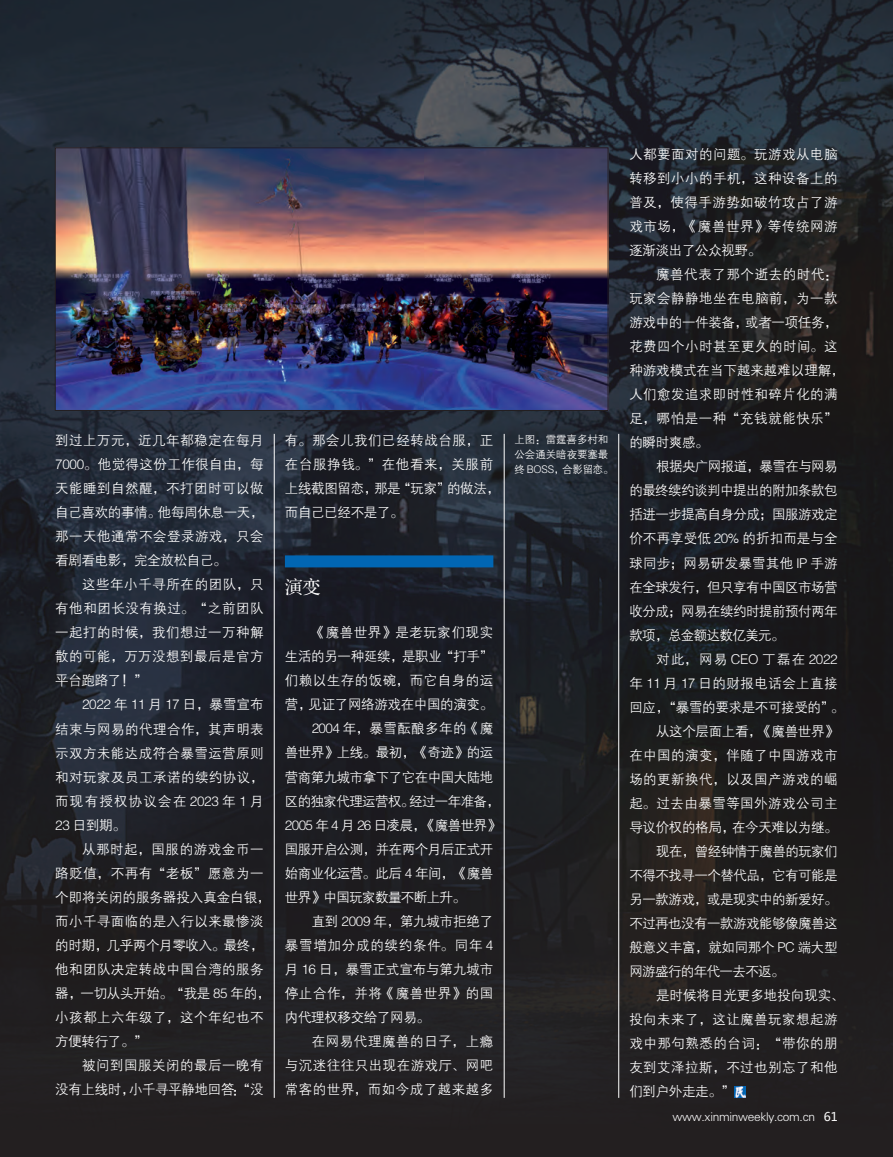
<style>
.page{position:relative;width:893px;height:1157px;background:#fff}
.page>*{position:absolute;margin:0;border:0;box-sizing:border-box;transform-origin:0 0}
.t1{font:18px "FZS3 K GBK1 0";color:#fff}
.t2{font:13.5px "FZZDXJW GB1 0";letter-spacing:.02em;color:#fff}
.t3{font:13.5px "FZZDXJW GB1 0";letter-spacing:-.025em;color:#fff}
.t4{font:13.5px "FZZDXJW GB1 0";letter-spacing:.045em;color:#fff}
.t5{font:13.5px "FZZDXJW GB1 0";letter-spacing:-.035em;color:#fff}
.t6{font:13.5px/24px "FZZDXJW GB1 0";letter-spacing:.04em;color:#fff}
.t7{font:13.5px "FZZDXJW GB1 0";letter-spacing:-.04em;color:#fff}
.t8{font:13.5px "FZZDXJW GB1 0";letter-spacing:-.045em;color:#fff}
.t9{font:13.5px "FZZDXJW GB1 0";letter-spacing:-.005em;color:#fff}
.t10{font:13.5px "FZZDXJW GB1 0";letter-spacing:-.02em;color:#fff}
.t11{font:13.5px "FZZDXJW GB1 0";letter-spacing:.09em;color:#fff}
.t12{font:13.5px "FZZDXJW GB1 0";letter-spacing:-.01em;color:#fff}
.t13{font:13.5px "FZZDXJW GB1 0";letter-spacing:-.015em;color:#fff}
.t14{font:13.5px "FZZDXJW GB1 0";letter-spacing:.055em;color:#fff}
.t15{font:13.5px "FZZDXJW GB1 0";color:#fff}
.t16{font:12px "FZXH1 JW GB1 0";letter-spacing:-.025em;color:#fff}
.t17{font:10.5px/15px "FZZDXJW GB1 0";letter-spacing:-.005em;color:#fff}
.s1{font-family:"Microsoft Ya Hei"}
</style>
<div class="page">
<img style="left:0;top:0;width:893px;height:1157px">
<hr style="left:274px;top:434px;width:1px;height:663px;background:#fff">
<hr style="left:504px;top:434px;width:1px;height:663px;background:#fff">
<hr style="left:618px;top:434px;width:1px;height:663px;background:#fff">
<svg style="left:735px;top:1086px;width:11px;height:11px"></svg>
<div style="left:285px;top:555px;width:208px;height:12px;background:#0166b3"></div>
<img style="left:57px;top:149px;width:549px;height:260px">
<div style="left:55px;top:147px;width:553px;height:264px;border:1px solid #231f20"></div>
<p class="t2" style="left:55px;top:433px;width:210px">到过上万元，近几年都稳定在每月</p>
<p class="t2" style="left:55px;top:457px;width:210px">7000。他觉得这份工作很自由，每</p>
<p class="t2" style="left:55px;top:481px;width:210px">天能睡到自然醒，不打团时可以做</p>
<p class="t3" style="left:55px;top:505px;width:210px">自己喜欢的事情。他每周休息一天，</p>
<p class="t2" style="left:55px;top:529px;width:210px">那一天他通常不会登录游戏，只会</p>
<p class="t3" style="left:55px;top:553px;width:173px">看剧看电影，完全放松自己。</p>
<p class="t4" style="left:82px;top:577px;width:183px">这些年小千寻所在的团队，只</p>
<p class="t6" style="left:55px;top:597px;width:210px">有他和团长没有换过。“之前团队</p>
<p class="t2" style="left:55px;top:625px;width:210px">一起打的时候，我们想过一万种解</p>
<p class="t2" style="left:55px;top:649px;width:210px">散的可能，万万没想到最后是官方</p>
<p class="t2" style="left:55px;top:673px;width:94px">平台跑路了！”</p>
<p class="t3" style="left:82px;top:697px;width:183px">2022 年 11 月 17 日，暴雪宣布</p>
<p class="t2" style="left:55px;top:721px;width:210px">结束与网易的代理合作，其声明表</p>
<p class="t2" style="left:55px;top:745px;width:210px">示双方未能达成符合暴雪运营原则</p>
<p class="t2" style="left:55px;top:769px;width:210px">和对玩家及员工承诺的续约协议，</p>
<p class="t11" style="left:55px;top:793px;width:210px">而现有授权协议会在 2023 年 1 月</p>
<p class="t2" style="left:55px;top:817px;width:72px">23 日到期。</p>
<p class="t4" style="left:82px;top:841px;width:183px">从那时起，国服的游戏金币一</p>
<p class="t4" style="left:55px;top:865px;width:210px">路贬值，不再有“老板”愿意为一</p>
<p class="t9" style="left:55px;top:889px;width:217px">个即将关闭的服务器投入真金白银，</p>
<p class="t2" style="left:55px;top:913px;width:210px">而小千寻面临的是入行以来最惨淡</p>
<p class="t3" style="left:55px;top:937px;width:210px">的时期，几乎两个月零收入。最终，</p>
<p class="t2" style="left:55px;top:961px;width:210px">他和团队决定转战中国台湾的服务</p>
<p class="t3" style="left:55px;top:985px;width:217px">器，一切从头开始。“我是 85 年的，</p>
<p class="t2" style="left:55px;top:1009px;width:210px">小孩都上六年级了，这个年纪也不</p>
<p class="t2" style="left:55px;top:1033px;width:94px">方便转行了。”</p>
<p class="t2" style="left:82px;top:1057px;width:183px">被问到国服关闭的最后一晚有</p>
<p class="t3" style="left:55px;top:1081px;width:210px">没有上线时，小千寻平静地回答：“没</p>
<p class="t6" style="left:285px;top:429px;width:217px">有。那会儿我们已经转战台服，正在台服挣钱。”在他看来，关服前上线截图留恋，那是“玩家”的做法，而自己已经不是了。</p>
<p class="t17" style="left:514px;top:432px;width:101px">上图：雷霆喜多村和公会通关暗夜要塞最终 BOSS，合影留恋。</p>
<p class="t1" style="left:285px;top:578px;width:37px">演变</p>
<p class="t6" style="left:312px;top:621px;width:183px">《魔兽世界》是老玩家们现实</p>
<p class="t3" style="left:285px;top:649px;width:210px">生活的另一种延续，是职业“打手”</p>
<p class="t2" style="left:285px;top:673px;width:210px">们赖以生存的饭碗，而它自身的运</p>
<p class="t3" style="left:285px;top:697px;width:210px">营，见证了网络游戏在中国的演变。</p>
<p class="t2" style="left:312px;top:721px;width:183px">2004 年，暴雪酝酿多年的《魔</p>
<p class="t5" style="left:285px;top:745px;width:210px">兽世界》上线。最初，《奇迹》的运</p>
<p class="t7" style="left:285px;top:769px;width:210px">营商第九城市拿下了它在中国大陆地</p>
<p class="t8" style="left:285px;top:793px;width:217px">区的独家代理运营权。经过一年准备，</p>
<p class="t8" style="left:285px;top:817px;width:217px">2005 年 4 月 26 日凌晨，《魔兽世界》</p>
<p class="t5" style="left:285px;top:841px;width:210px">国服开启公测，并在两个月后正式开</p>
<p class="t7" style="left:285px;top:865px;width:210px">始商业化运营。此后 4 年间，《魔兽</p>
<p class="t8" style="left:285px;top:889px;width:183px">世界》中国玩家数量不断上升。</p>
<p class="t13" style="left:312px;top:913px;width:183px">直到 2009 年，第九城市拒绝了</p>
<p class="t14" style="left:285px;top:937px;width:210px">暴雪增加分成的续约条件。同年 4</p>
<p class="t12" style="left:285px;top:961px;width:210px">月 16 日，暴雪正式宣布与第九城市</p>
<p class="t4" style="left:285px;top:985px;width:210px">停止合作，并将《魔兽世界》的国</p>
<p class="t3" style="left:285px;top:1009px;width:147px">内代理权移交给了网易。</p>
<p class="t4" style="left:312px;top:1033px;width:183px">在网易代理魔兽的日子，上瘾</p>
<p class="t2" style="left:285px;top:1057px;width:210px">与沉迷往往只出现在游戏厅、网吧</p>
<p class="t2" style="left:285px;top:1081px;width:210px">常客的世界，而如今成了越来越多</p>
<p class="t2" style="left:629px;top:147px;width:210px">人都要面对的问题。玩游戏从电脑</p>
<p class="t2" style="left:629px;top:171px;width:210px">转移到小小的手机，这种设备上的</p>
<p class="t2" style="left:629px;top:195px;width:210px">普及，使得手游势如破竹攻占了游</p>
<p class="t4" style="left:629px;top:219px;width:210px">戏市场，《魔兽世界》等传统网游</p>
<p class="t3" style="left:629px;top:243px;width:133px">逐渐淡出了公众视野。</p>
<p class="t4" style="left:656px;top:267px;width:183px">魔兽代表了那个逝去的时代：</p>
<p class="t2" style="left:629px;top:291px;width:210px">玩家会静静地坐在电脑前，为一款</p>
<p class="t3" style="left:629px;top:315px;width:210px">游戏中的一件装备，或者一项任务，</p>
<p class="t2" style="left:629px;top:339px;width:210px">花费四个小时甚至更久的时间。这</p>
<p class="t9" style="left:629px;top:363px;width:217px">种游戏模式在当下越来越难以理解，</p>
<p class="t2" style="left:629px;top:387px;width:210px">人们愈发追求即时性和碎片化的满</p>
<p class="t4" style="left:629px;top:411px;width:210px">足，哪怕是一种“充钱就能快乐”</p>
<p class="t2" style="left:629px;top:435px;width:81px">的瞬时爽感。</p>
<p class="t7" style="left:656px;top:459px;width:183px">根据央广网报道，暴雪在与网易</p>
<p class="t7" style="left:629px;top:483px;width:210px">的最终续约谈判中提出的附加条款包</p>
<p class="t5" style="left:629px;top:507px;width:210px">括进一步提高自身分成；国服游戏定</p>
<p class="t2" style="left:629px;top:531px;width:210px">价不再享受低 20% 的折扣而是与全</p>
<p class="t2" style="left:629px;top:555px;width:210px">球同步；网易研发暴雪其他 IP 手游</p>
<p class="t5" style="left:629px;top:579px;width:210px">在全球发行，但只享有中国区市场营</p>
<p class="t5" style="left:629px;top:603px;width:210px">收分成；网易在续约时提前预付两年</p>
<p class="t8" style="left:629px;top:627px;width:157px">款项，总金额达数亿美元。</p>
<p class="t3" style="left:656px;top:651px;width:183px">对此，网易 CEO 丁磊在 2022</p>
<p class="t2" style="left:629px;top:675px;width:210px">年 11 月 17 日的财报电话会上直接</p>
<p class="t3" style="left:629px;top:699px;width:217px">回应，“暴雪的要求是不可接受的”。</p>
<p class="t3" style="left:656px;top:723px;width:183px">从这个层面上看，《魔兽世界》</p>
<p class="t2" style="left:629px;top:747px;width:210px">在中国的演变，伴随了中国游戏市</p>
<p class="t2" style="left:629px;top:771px;width:210px">场的更新换代，以及国产游戏的崛</p>
<p class="t2" style="left:629px;top:795px;width:210px">起。过去由暴雪等国外游戏公司主</p>
<p class="t3" style="left:629px;top:819px;width:210px">导议价权的格局，在今天难以为继。</p>
<p class="t7" style="left:656px;top:843px;width:183px">现在，曾经钟情于魔兽的玩家们</p>
<p class="t5" style="left:629px;top:867px;width:210px">不得不找寻一个替代品，它有可能是</p>
<p class="t5" style="left:629px;top:891px;width:210px">另一款游戏，或是现实中的新爱好。</p>
<p class="t7" style="left:629px;top:915px;width:210px">不过再也没有一款游戏能够像魔兽这</p>
<p class="t10" style="left:629px;top:939px;width:210px">般意义丰富，就如同那个 PC 端大型</p>
<p class="t8" style="left:629px;top:963px;width:157px">网游盛行的年代一去不返。</p>
<p class="t15" style="left:656px;top:987px;width:190px">是时候将目光更多地投向现实、</p>
<p class="t2" style="left:629px;top:1011px;width:210px">投向未来了，这让魔兽玩家想起游</p>
<p class="t6" style="left:629px;top:1031px;width:210px">戏中那句熟悉的台词：“带你的朋</p>
<p class="t2" style="left:629px;top:1059px;width:210px">友到艾泽拉斯，不过也别忘了和他</p>
<p class="t2" style="left:629px;top:1083px;width:107px">们到户外走走。”</p>
<p class="t16" style="left:673px;top:1109px;width:167px">www.xinminweekly.com.cn <span class="s1">61</span></p>
</div>
